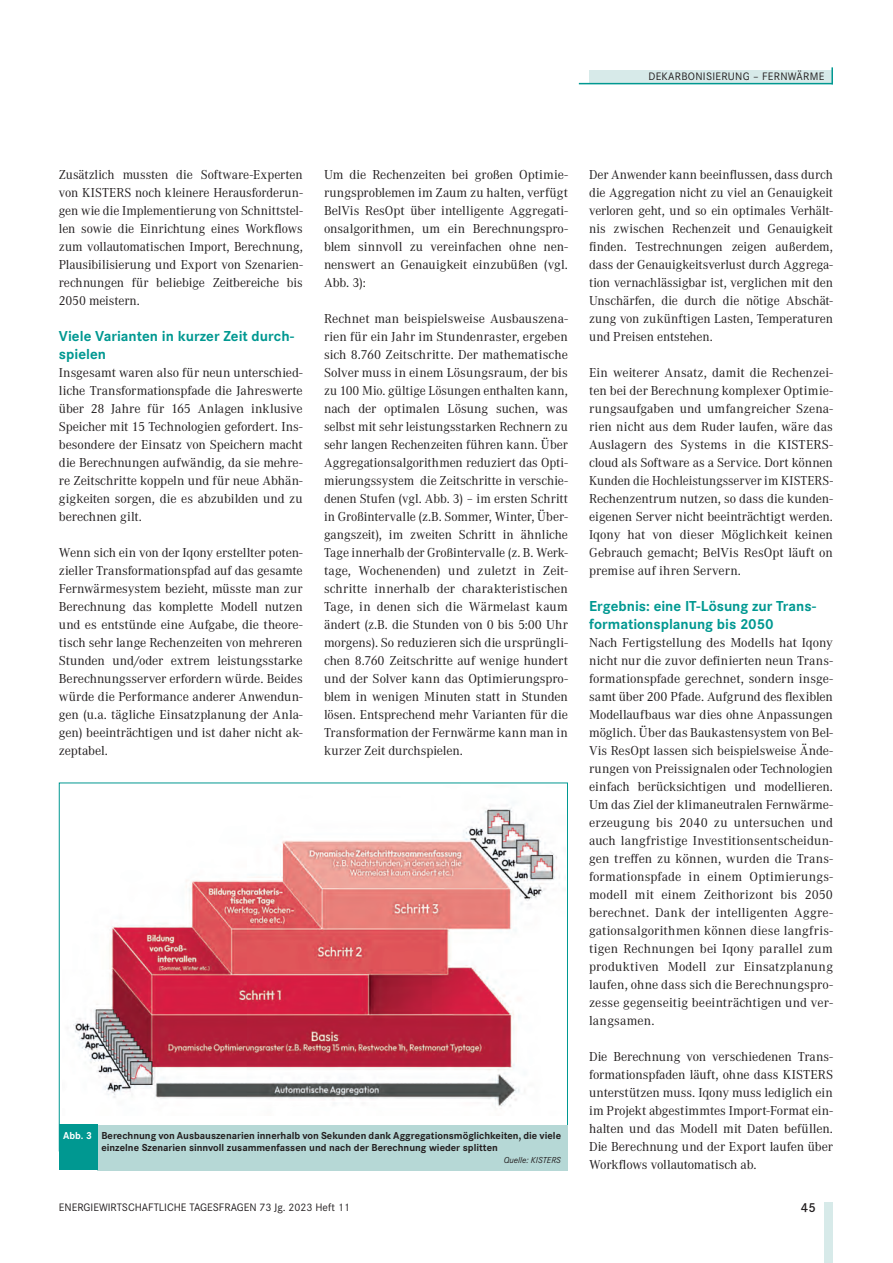
<style>
.page{position:relative;width:893px;height:1263px;background:#fff}
.page>*{position:absolute;margin:0;border:0;box-sizing:border-box;transform-origin:0 0}
.t1{font:700 15px/18px "Corporate S";color:#009891}
.t2{font:13.5px/18px "Corporate A";letter-spacing:-.005em;color:#231f20;text-align:justify}
.t3{font:600 13.5px "Corporate S";color:#231f20}
.t4{font:11.25px "Corporate S";color:#231f20}
.t5{font:11.25px "Corporate S";letter-spacing:.025em;color:#231f20}
.t6{font:700 10.5px/12px "Corporate S";color:#231f20}
.t7{font:700 10.5px "Corporate S";color:#fff}
.t8{font:italic 9px "Corporate S";color:#231f20}
</style>
<div class="page">
<div style="left:589px;top:70px;width:244px;height:13px;background:#d7eae9"></div>
<hr style="left:579px;top:83px;width:254px;height:1px;background:#009891">
<svg style="left:831px;top:67px;width:2px;height:16px"></svg>
<div style="left:824px;top:1203px;width:9px;height:60px;background:#d7eae9"></div>
<img style="left:73px;top:806px;width:484px;height:301px">
<div style="left:97px;top:1125px;width:471px;height:45px;background:#b6d8d6"></div>
<div style="left:59px;top:1125px;width:38px;height:45px;background:#009891"></div>
<p class="t5" style="left:648px;top:69px;width:178px">DEKARBONISIERUNG – FERNWÄRME</p>
<p class="t2" style="left:59px;top:166px;width:245px">Zusätzlich mussten die Software-Experten von KISTERS noch kleinere Herausforderun&shy;gen wie die Implementierung von Schnittstel&shy;len sowie die Einrichtung eines Workflows zum vollautomatischen Import, Berechnung, Plausibilisierung und Export von Szenarien&shy;rechnungen für beliebige Zeitbereiche bis 2050 meistern.</p>
<p class="t1" style="left:59px;top:328px;width:237px">Viele Varianten in kurzer Zeit durch&shy;spielen</p>
<p class="t2" style="left:59px;top:364px;width:245px">Insgesamt waren also für neun unterschied&shy;liche Transformationspfade die Jahreswerte über 28 Jahre für 165 Anlagen inklusive Speicher mit 15 Technologien gefordert. Ins&shy;besondere der Einsatz von Speichern macht die Berechnungen aufwändig, da sie mehre&shy;re Zeitschritte koppeln und für neue Abhän&shy;gigkeiten sorgen, die es abzubilden und zu berechnen gilt.</p>
<p class="t2" style="left:59px;top:544px;width:245px">Wenn sich ein von der Iqony erstellter poten&shy;zieller Transformationspfad auf das gesamte Fernwärmesystem bezieht, müsste man zur Berechnung das komplette Modell nutzen und es entstünde eine Aufgabe, die theore&shy;tisch sehr lange Rechenzeiten von mehreren Stunden und/oder extrem leistungsstarke Berechnungsserver erfordern würde. Beides würde die Performance anderer Anwendun&shy;gen (u.a. tägliche Einsatzplanung der Anla&shy;gen) beeinträchtigen und ist daher nicht ak&shy;zeptabel.</p>
<p class="t2" style="left:324px;top:166px;width:245px">Um die Rechenzeiten bei großen Optimie&shy;rungsproblemen im Zaum zu halten, verfügt BelVis ResOpt über intelligente Aggregati&shy;onsalgorithmen, um ein Berechnungspro&shy;blem sinnvoll zu vereinfachen ohne nen&shy;nenswert an Genauigkeit einzubüßen (vgl.<br>Abb. 3):</p>
<p class="t2" style="left:324px;top:310px;width:245px">Rechnet man beispielsweise Ausbauszena&shy;rien für ein Jahr im Stundenraster, ergeben sich 8.760 Zeitschritte. Der mathematische Solver muss in einem Lösungsraum, der bis zu 100 Mio. gültige Lösungen enthalten kann, nach der optimalen Lösung suchen, was selbst mit sehr leistungsstarken Rechnern zu sehr langen Rechenzeiten führen kann. Über Aggregationsalgorithmen reduziert das Opti&shy;mierungssystem die Zeitschritte in verschie&shy;denen Stufen (vgl. Abb. 3) – im ersten Schritt in Großintervalle (z.B. Sommer, Winter, Über&shy;gangszeit), im zweiten Schritt in ähnliche Tage innerhalb der Großintervalle (z. B. Werk&shy;tage, Wochenenden) und zuletzt in Zeit&shy;schritte innerhalb der charakteristischen Tage, in denen sich die Wärmelast kaum ändert (z.B. die Stunden von 0 bis 5:00 Uhr morgens). So reduzieren sich die ursprüngli&shy;chen 8.760 Zeitschritte auf wenige hundert und der Solver kann das Optimierungspro&shy;blem in wenigen Minuten statt in Stunden lösen. Entsprechend mehr Varianten für die Transformation der Fernwärme kann man in kurzer Zeit durchspielen.</p>
<p class="t7" style="left:63px;top:1130px;width:30px">Abb. 3</p>
<p class="t6" style="left:101px;top:1130px;width:461px">Berechnung von Ausbauszenarien innerhalb von Sekunden dank Aggregationsmöglichkeiten, die viele einzelne Szenarien sinnvoll zusammenfassen und nach der Berechnung wieder splitten</p>
<p class="t8" style="left:504px;top:1155px;width:59px">Quelle: KISTERS</p>
<p class="t2" style="left:589px;top:166px;width:245px">Der Anwender kann beeinflussen, dass durch die Aggregation nicht zu viel an Genauigkeit verloren geht, und so ein optimales Verhält&shy;nis zwischen Rechenzeit und Genauigkeit finden. Testrechnungen zeigen außerdem, dass der Genauigkeitsverlust durch Aggrega&shy;tion vernachlässigbar ist, verglichen mit den Unschärfen, die durch die nötige Abschät&shy;zung von zukünftigen Lasten, Temperaturen und Preisen entstehen.</p>
<p class="t2" style="left:589px;top:364px;width:245px">Ein weiterer Ansatz, damit die Rechenzei&shy;ten bei der Berechnung komplexer Optimie&shy;rungsaufgaben und umfangreicher Szena&shy;rien nicht aus dem Ruder laufen, wäre das Auslagern des Systems in die KISTERS&shy;cloud als Software as a Service. Dort können Kunden die Hochleistungsserver im KISTERS-Rechenzentrum nutzen, so dass die kunden&shy;eigenen Server nicht beeinträchtigt werden.<br>Iqony hat von dieser Möglichkeit keinen Gebrauch gemacht; BelVis ResOpt läuft on premise auf ihren Servern.</p>
<p class="t1" style="left:589px;top:598px;width:228px">Ergebnis: eine IT-Lösung zur Trans&shy;formationsplanung bis 2050</p>
<p class="t2" style="left:589px;top:634px;width:245px">Nach Fertigstellung des Modells hat Iqony nicht nur die zuvor definierten neun Trans&shy;formationspfade gerechnet, sondern insge&shy;samt über 200 Pfade. Aufgrund des flexiblen Modellaufbaus war dies ohne Anpassungen möglich. Über das Baukastensystem von Bel-Vis ResOpt lassen sich beispielsweise Ände&shy;rungen von Preissignalen oder Technologien einfach berücksichtigen und modellieren.<br>Um das Ziel der klimaneutralen Fernwärme&shy;erzeugung bis 2040 zu untersuchen und auch langfristige Investitionsentscheidun&shy;gen treffen zu können, wurden die Trans&shy;formationspfade in einem Optimierungs&shy;modell mit einem Zeithorizont bis 2050 berechnet. Dank der intelligenten Aggre&shy;gationsalgorithmen können diese langfris&shy;tigen Rechnungen bei Iqony parallel zum produktiven Modell zur Einsatzplanung laufen, ohne dass sich die Berechnungspro&shy;zesse gegenseitig beeinträchtigen und ver&shy;langsamen.</p>
<p class="t2" style="left:589px;top:1048px;width:245px">Die Berechnung von verschiedenen Trans&shy;formationspfaden läuft, ohne dass KISTERS unterstützen muss. Iqony muss lediglich ein im Projekt abgestimmtes Import-Format ein&shy;halten und das Modell mit Daten befüllen.<br>Die Berechnung und der Export laufen über Workflows vollautomatisch ab.</p>
<p class="t4" style="left:59px;top:1201px;width:292px">ENERGIEWIRTSCHAFTLICHE TAGESFRAGEN 73 Jg. 2023 Heft 11</p>
<p class="t3" style="left:801px;top:1199px;width:16px">45</p>
</div>
